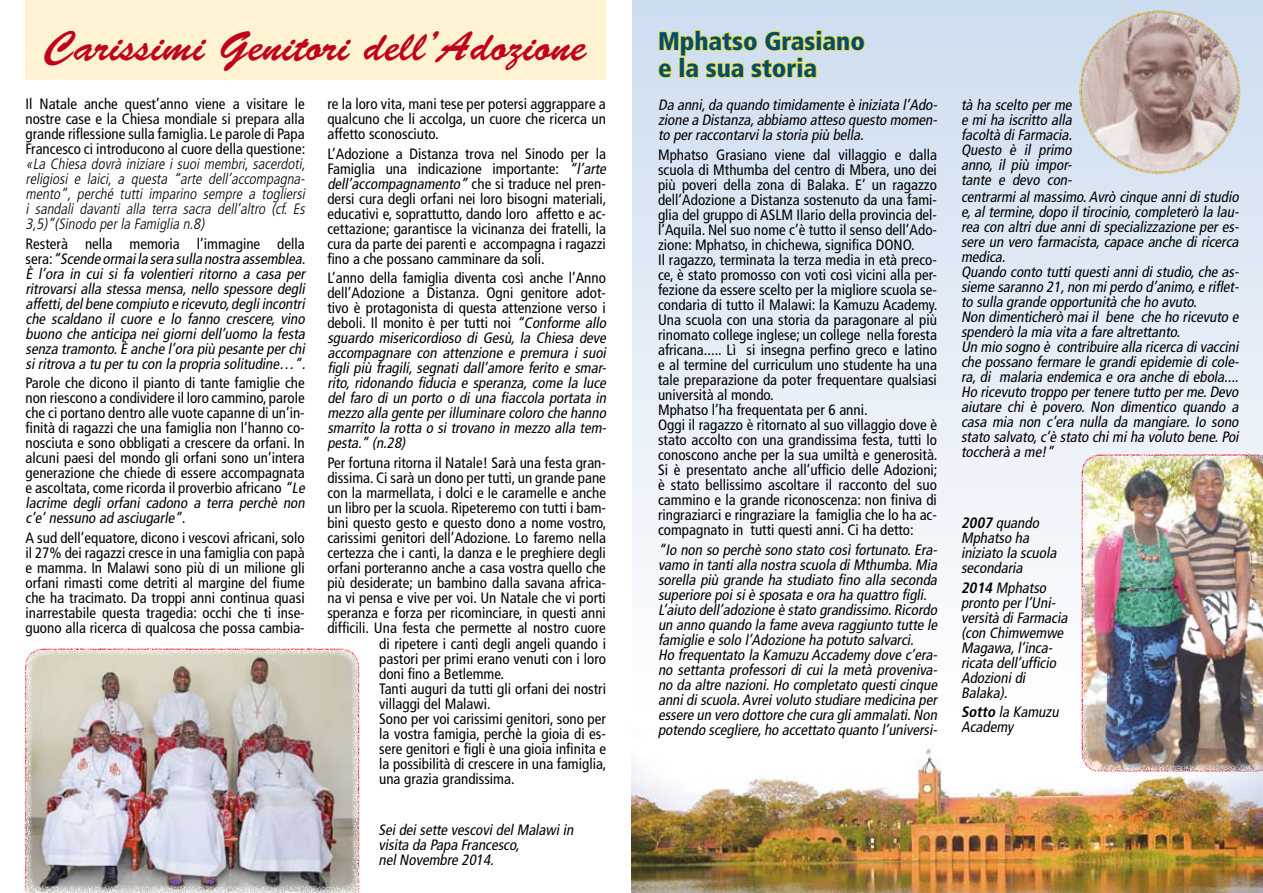
<style>
.page{position:relative;width:1263px;height:893px;background:#fff}
.page>*{position:absolute;margin:0;border:0;box-sizing:border-box;transform-origin:0 0}
.t1{font:42px "Brush Script Std";color:#c00418}
.t2{font:900 condensed 25.5px/27px "Frutiger LT Std";color:#004c73}
.t3{font:condensed 15px/15px "Frutiger LT Std";color:#000;text-align:justify}
.t4{font:italic condensed 15px/15px "Frutiger LT Std";color:#000}
.t5{font:italic 300 condensed 15px/15px "Frutiger LT Std";color:#000;text-align:justify}
.s1{font-style:normal}
.s2{font-style:italic}
.s3{font-weight:700}
</style>
<div class="page">
<div style="left:26px;top:0;width:580px;height:79px;background:#fff3d4"></div>
<img style="left:25px;top:648px;width:334px;height:245px">
<img style="left:631px;top:748px;width:632px;height:145px">
<div style="left:632px;top:0;width:631px;height:727px;background:linear-gradient(to bottom,#cdddef,#fff)"></div>
<img style="left:1080px;top:12px;width:159px;height:161px;border-radius:50%">
<div style="left:1079px;top:10px;width:161px;height:164px;border:3px solid #d08c00;border-radius:50%"></div>
<svg style="left:658px;top:0;width:207px;height:79px;background:#d4dec8"></svg>
<img style="left:1081px;top:454px;width:182px;height:318px">
<h1 class="t1" style="left:45px;top:22px;width:543px">Carissimi Genitori dell’Adozione</h1>
<p class="t3" style="left:26px;top:96px;width:281px">Il Natale anche quest’anno viene a visitare le nostre case e la Chiesa mondiale si prepara alla grande riflessione sulla famiglia. Le parole di Papa Francesco ci introducono al cuore della questione:</p>
<p class="t5" style="left:26px;top:157px;width:284px">«La Chiesa dovrà iniziare i suoi membri, sacerdoti, religiosi e laici, a questa “arte dell’accompagna&shy;mento”, perché tutti imparino sempre a togliersi i sandali davanti alla terra sacra dell’altro (cf. Es 3,5)”(Sinodo perla Famiglia n.8)</p>
<p class="t4" style="left:26px;top:236px;width:284px"><span class="s1">Resterà nella memoria l’immagine della s e r a :</span> “Scende ormaila sera sulla nostra assemblea.<br>È l’ora in cui si fa volentieri ritorno a casa per ritrovarsi alla stessa mensa, nello spessore degli affetti,delbene compiuto e ricevuto,degliincontri che scaldano il cuore e lo fanno crescere, vino buono che anticipa nei giorni dell’uomo la festa senza tramonto.È anche l’ora più pesante perchi siritrova a tu pertu con la propria solitudine…”.</p>
<p class="t3" style="left:26px;top:375px;width:284px;text-align:left">Parole che dicono il pianto di tante famiglie che non riescono a condividere il loro cammino, parole che ci portano dentro alle vuote capanne di un’in&shy;finità di ragazzi che una famiglia non l’hanno co&shy;nosciuta e sono obbligati a crescere da orfani. In alcuni paesi del mondo gli orfani sono un’intera generazione che chiede di essere accompagnata e ascoltata, come ricorda il proverbio africano <span class="s2">“Le lacrime degli orfani cadono a terra perchè non c’e’nessuno ad asciugarle”.</span></p>
<p class="t3" style="left:26px;top:530px;width:281px">A sud dell’equatore, dicono i vescovi africani, solo il 27% dei ragazzi cresce in una famiglia con papà e mamma. In Malawi sono più di un milione gli orfani rimasti come detriti al margine del fiume che ha tracimato. Da troppi anni continua quasi inarrestabile questa tragedia: occhi che ti inse&shy;guono alla ricerca di qualcosa che possa cambia-</p>
<p class="t3" style="left:379px;top:636px;width:229px;text-align:left">di ripetere i canti degli angeli quando i pastori per primi erano venuti con i loro doni fino a Betlemme.<br>Tanti auguri da tutti gli orfani dei nostri villaggi del Malawi.<br>Sono per voi carissimi genitori, sono per la vostra famigia, perchè la gioia di es&shy;sere genitori e figli è una gioia infinita e la possibilità di crescere in una famiglia, una grazia grandissima.</p>
<p class="t3" style="left:327px;top:96px;width:280px">re la loro vita, mani tese per potersi aggrappare a qualcuno che li accolga, un cuore che ricerca un affetto sconosciuto.</p>
<p class="t3" style="left:327px;top:146px;width:283px;text-align:left">L’Adozione a Distanza trova nel Sinodo per la Famiglia una indicazione importante: <span class="s2">“l’arte dell’accompagnamento”</span> c h e s i t ra d u c e n e l p re n - dersi cura degli orfani nei loro bisogni materiali, educativi e, soprattutto, dando loro affetto e ac&shy;cettazione; garantisce la vicinanza dei fratelli, la cura da parte dei parenti e accompagna i ragazzi fino a che possano camminare da soli.</p>
<p class="t4" style="left:327px;top:270px;width:283px"><span class="s1">L’anno della famiglia diventa così anche l’Anno dell’Adozione a Distanza. Ogni genitore adot&shy;tivo è protagonista di questa attenzione verso i deboli. Il monito è per tutti noi</span> “Conforme allo sguardo misericordioso di Gesù, la Chiesa deve accompagnare con attenzione e premura i suoi figli più fragili, segnati dall’amore ferito e smar&shy;rito, ridonando fiducia e speranza, come la luce del faro di un porto o di una fiaccola portata in mezzo alla gente perilluminare coloro che hanno smarrito la rotta o si trovano in mezzo alla tem&shy;pesta.” (n.28)</p>
<p class="t3" style="left:327px;top:455px;width:281px">Per fortuna ritorna il Natale! Sarà una festa gran&shy;dissima. Ci sarà un dono per tutti, un grande pane con la marmellata, i dolci e le caramelle e anche un libro per la scuola. Ripeteremo con tutti i bam&shy;bini questo gesto e questo dono a nome vostro, carissimi genitori dell’Adozione. Lo faremo nella certezza che i canti, la danza e le preghiere degli orfani porteranno anche a casa vostra quello che più desiderate; un bambino dalla savana africa&shy;na vi pensa e vive per voi. Un Natale che vi porti speranza e forza per ricominciare, in questi anni difficili. Una festa che permette al nostro cuore</p>
<p class="t4" style="left:378px;top:822px;width:199px">Seideisette vescovidelMalawiin visita da Papa Francesco, nelNovembre 2014.</p>
<h2 class="t2" style="left:658px;top:28px;width:208px">Mphatso Grasiano e la sua storia</h2>
<p class="t4" style="left:658px;top:98px;width:283px;text-align:justify">Da anni,da quando timidamente è iniziata l’Ado&shy;zione a Distanza,abbiamo atteso questo momen&shy;to perraccontarvila storia più bella.</p>
<p class="t3" style="left:658px;top:147px;width:281px;text-align:left">Mphatso Grasiano viene dal villaggio e dalla scuola di Mthumba del centro di Mbera, uno dei più poveri della zona di Balaka. E’ un ragazzo dell’Adozione a Distanza sostenuto da una fami&shy;glia del gruppo di ASLM Ilario della provincia del&shy;l’Aquila. Nel suo nome c’è tutto il senso dell’Ado&shy;zione: Mphatso, in chichewa, significa DONO.<br>Il ragazzo, terminata la terza media in età preco&shy;ce, è stato promosso con voti così vicini alla per&shy;fezione da essere scelto per la migliore scuola se&shy;condaria di tutto il Malawi: la Kamuzu Academy.<br>Una scuola con una storia da paragonare al più rinomato college inglese; un college nella foresta africana..... Lì si insegna perfino greco e latino e al termine del curriculum uno studente ha una tale preparazione da poter frequentare qualsiasi università al mondo.<br>Mphatso l’ha frequentata per 6 anni.<br>Oggi il ragazzo è ritornato al suo villaggio dove è stato accolto con una grandissima festa, tutti lo conoscono anche per la sua umiltà e generosità.<br>Si è presentato anche all’ufficio delle Adozioni; è stato bellissimo ascoltare il racconto del suo cammino e la grande riconoscenza: non finiva di ringraziarci e ringraziare la famiglia che lo ha ac&shy;compagnato in tutti questi anni. Ci ha detto:</p>
<p class="t4" style="left:658px;top:542px;width:284px">“Io non so perchè sono stato cosìfortunato.Era&shy;vamo in tantialla nostra scuola diMthumba.Mia sorella più grande ha studiato fino alla seconda superiore poisiè sposata e ora ha quattro figli.<br>L’aiuto dell’adozione è stato grandissimo.Ricordo un anno quando la fame aveva raggiunto tutte le famiglie e solo l’Adozione ha potuto salvarci.<br>Ho frequentato la Kamuzu Accademy dove c’era&shy;no settanta professori di cui la metà proveniva&shy;no da altre nazioni.Ho completato questi cinque annidiscuola.Avreivoluto studiare medicina per essere un vero dottore che cura gliammalati.Non potendo scegliere,ho accettato quanto l’universi-</p>
<p class="t4" style="left:961px;top:98px;width:116px;text-align:justify">tà ha scelto per me e mi ha iscritto alla facoltà diFarmacia.<br>Questo è il primo anno, il più impor&shy;tante e devo con-</p>
<p class="t4" style="left:961px;top:189px;width:282px">centrarmialmassimo.Avrò cinque annidistudio e,altermine,dopo iltirocinio,completerò la lau&shy;rea con altri due anni di specializzazione per es&shy;sere un vero farmacista,capace anche di ricerca medica.<br>Quando conto tutti questi anni di studio,che as&shy;sieme saranno 21,non miperdo d’animo,e riflet&shy;to sulla grande opportunità che ho avuto.<br>Non dimenticherò maiil bene che ho ricevuto e spenderò la mia vita a fare altrettanto.<br>Un mio sogno è contribuire alla ricerca divaccini che possano fermare le grandi epidemie di cole&shy;ra,di malaria endemica e ora anche di ebola....<br>Ho ricevuto troppo pertenere tutto perme.Devo aiutare chi è povero. Non dimentico quando a casa mia non c’era nulla da mangiare. Io sono stato salvato,c’è stato chimiha voluto bene.Poi toccherà a me!”</p>
<p class="t4" style="left:961px;top:515px;width:100px"><span class="s3">2007</span> quando<br>Mphatso ha iniziato la scuola secondaria</p>
<p class="t4" style="left:961px;top:580px;width:111px"><span class="s3">2014</span> Mphatso pronto perl’Uni&shy;versità diFarmacia (con Chimwemwe<br>Magawa,l’inca&shy;ricata dell’ufficio<br>Adozionidi<br>Balaka).</p>
<p class="t4" style="left:961px;top:704px;width:102px"><span class="s3">Sotto</span> la Kamuzu<br>Academy</p>
</div>
